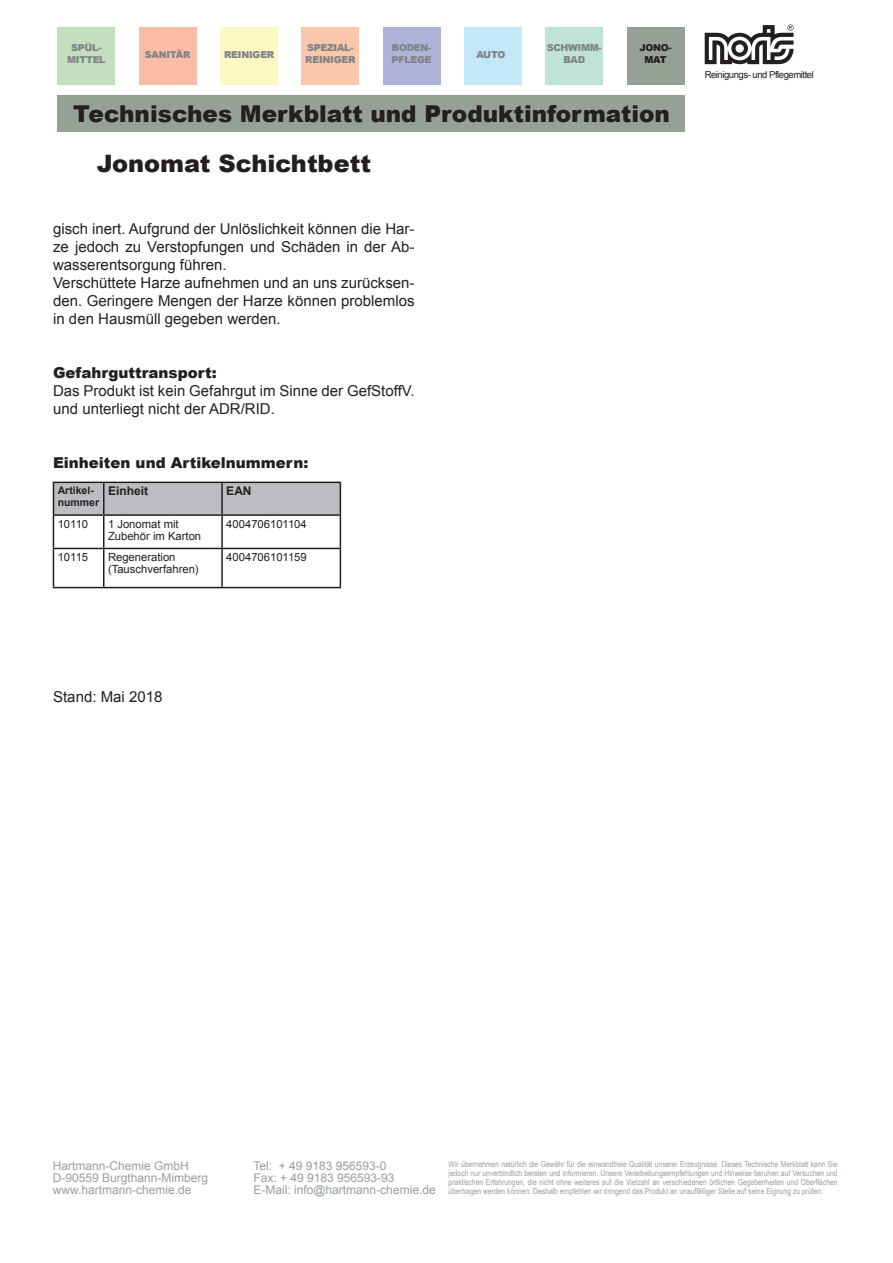
<style>
.page{position:relative;width:893px;height:1263px;background:#fff}
.page>*{position:absolute;margin:0;border:0;box-sizing:border-box;transform-origin:0 0}
.t1{font:900 24px "Arial";color:#231f20}
.t2{font:900 23.25px "Arial";color:#231f20}
.t3{font:15px/18px "Arial";color:#231f20}
.t4{font:900 15px "Arial";color:#231f20}
.t5{font:12px/12px "Arial";color:#96a196}
.t6{font:700 12px "Arial";color:#231f20}
.t7{font:11.25px/12px "Arial";color:#231f20}
.t8{font:700 10.5px/12px "Arial";color:#231f20}
.t9{font:900 9.6px/12.3px "Arial";letter-spacing:-.025em;color:#808285}
.t10{font:9.6px "Arial";letter-spacing:-.05em;color:#231f20}
.t11{font:900 9.6px/12.3px "Arial";letter-spacing:-.025em;color:#231f20;text-align:center}
.t12{font:8.25px/9px "Arial Narrow";color:#96a196;text-align:justify}
</style>
<div class="page">
<div style="left:383px;top:27px;width:58px;height:58px;background:#aeb3d9"></div>
<div style="left:464px;top:27px;width:58px;height:58px;background:#c4e8f7"></div>
<div style="left:301px;top:27px;width:58px;height:58px;background:#fbc7aa"></div>
<div style="left:220px;top:27px;width:58px;height:58px;background:#fbf8c1"></div>
<div style="left:627px;top:27px;width:58px;height:58px;background:#96a196"></div>
<div style="left:545px;top:27px;width:58px;height:58px;background:#c1e3d7"></div>
<div style="left:57px;top:27px;width:58px;height:58px;background:#c3dfbf"></div>
<div style="left:139px;top:27px;width:58px;height:58px;background:#fabda6"></div>
<svg style="left:705px;top:25px;width:89px;height:39px"></svg>
<div style="left:57px;top:95px;width:628px;height:37px;background:#96a196"></div>
<div style="left:54px;top:483px;width:286px;height:31px;background:#bcbdc0"></div>
<hr style="left:53px;top:483px;width:1px;height:31px;background:#231f20">
<hr style="left:53px;top:482px;width:51px;height:1px;background:#231f20">
<hr style="left:104px;top:482px;width:118px;height:1px;background:#231f20">
<hr style="left:222px;top:482px;width:119px;height:1px;background:#231f20">
<hr style="left:103px;top:483px;width:1px;height:31px;background:#231f20">
<hr style="left:221px;top:483px;width:2px;height:31px;background:#231f20">
<hr style="left:340px;top:483px;width:1px;height:31px;background:#231f20">
<hr style="left:53px;top:514px;width:51px;height:2px;background:#231f20">
<hr style="left:104px;top:514px;width:118px;height:2px;background:#231f20">
<hr style="left:222px;top:514px;width:119px;height:2px;background:#231f20">
<hr style="left:53px;top:516px;width:1px;height:32px;background:#231f20">
<hr style="left:53px;top:549px;width:1px;height:38px;background:#231f20">
<hr style="left:103px;top:516px;width:1px;height:32px;background:#231f20">
<hr style="left:221px;top:516px;width:2px;height:32px;background:#231f20">
<hr style="left:340px;top:516px;width:1px;height:32px;background:#231f20">
<hr style="left:103px;top:549px;width:1px;height:38px;background:#231f20">
<hr style="left:221px;top:549px;width:2px;height:38px;background:#231f20">
<hr style="left:340px;top:549px;width:1px;height:38px;background:#231f20">
<hr style="left:53px;top:548px;width:51px;height:1px;background:#231f20">
<hr style="left:104px;top:548px;width:118px;height:1px;background:#231f20">
<hr style="left:222px;top:548px;width:119px;height:1px;background:#231f20">
<hr style="left:53px;top:587px;width:51px;height:1px;background:#231f20">
<hr style="left:104px;top:587px;width:118px;height:1px;background:#231f20">
<hr style="left:222px;top:587px;width:119px;height:1px;background:#231f20">
<p class="t9" style="left:67px;top:41px;width:40px;text-align:center">SPÜL-<br>MITTEL</p>
<p class="t9" style="left:145px;top:48px;width:47px">SANITÄR</p>
<p class="t9" style="left:305px;top:41px;width:52px">SPEZIAL-<br>REINIGER</p>
<p class="t9" style="left:392px;top:41px;width:42px">BODEN-<br>PFLEGE</p>
<p class="t9" style="left:224px;top:48px;width:52px">REINIGER</p>
<p class="t9" style="left:476px;top:48px;width:30px">AUTO</p>
<p class="t9" style="left:547px;top:41px;width:57px;text-align:center">SCHWIMM-<br>BAD</p>
<p class="t11" style="left:639px;top:41px;width:34px">JONO-<br>MAT</p>
<h2 class="t2" style="left:73px;top:97px;width:598px">Technisches Merkblatt und Produktinformation</h2>
<h1 class="t1" style="left:97px;top:146px;width:276px">Jonomat Schichtbett</h1>
<p class="t3" style="left:53px;top:220px;width:363px">gisch inert. Aufgrund der Unlöslichkeit können die Har&shy;ze jedoch zu Verstopfungen und Schäden in der Ab&shy;wasserentsorgung führen.<br>Verschüttete Harze aufnehmen und an uns zurücksen&shy;den. Geringere Mengen der Harze können problemlos in den Hausmüll gegeben werden.</p>
<h3 class="t4" style="left:53px;top:362px;width:165px">Gefahrguttransport:</h3>
<h3 class="t3" style="left:53px;top:382px;width:363px">Das Produkt ist kein Gefahrgut im Sinne der GefStoffV. und unterliegt nicht der ADR/RID.</h3>
<h3 class="t4" style="left:53px;top:452px;width:257px">Einheiten und Artikelnummern:</h3>
<p class="t8" style="left:58px;top:485px;width:43px">Artikel&shy;nummer</p>
<h3 class="t6" style="left:108px;top:483px;width:42px">Einheit</h3>
<h3 class="t6" style="left:226px;top:483px;width:27px">EAN</h3>
<h3 class="t7" style="left:58px;top:518px;width:32px">10110</h3>
<h3 class="t7" style="left:108px;top:518px;width:95px">1 Jonomat mit<br>Zubehör im Karton</h3>
<h3 class="t7" style="left:226px;top:518px;width:82px">4004706101104</h3>
<h3 class="t7" style="left:58px;top:551px;width:32px">10115</h3>
<h3 class="t7" style="left:108px;top:551px;width:92px">Regeneration (Tauschverfahren)</h3>
<h3 class="t7" style="left:226px;top:551px;width:82px">4004706101159</h3>
<p class="t10" style="left:705px;top:68px;width:111px">Reinigungs- und Pflegemittel</p>
<h3 class="t3" style="left:53px;top:688px;width:111px">Stand: Mai 2018</h3>
<h3 class="t5" style="left:53px;top:1159px;width:157px">Hartmann-Chemie GmbH<br>D-90559 Burgthann-Mimberg www.hartmann-chemie.de</h3>
<p class="t12" style="left:449px;top:1159px;width:391px">Wir übernehmen natürlich die Gewähr für die einwandfreie Qualität unserer Erzeugnisse. Dieses Technische Merkblatt kann Sie jedoch nur unverbindlich beraten und informieren. Unsere Verarbeitungsempfehlungen und Hinweise beruhen auf Versuchen und praktischen Erfahrungen, die nicht ohne weiteres auf die Vielzahl an verschiedenen örtlichen Gegebenheiten und Oberflächen übertragen werden können. Deshalb empfehlen wir dringend das Produkt an unauffälliger Stelle auf seine Eignung zu prüfen.</p>
<h3 class="t5" style="left:253px;top:1159px;width:184px">Tel: + 49 9183 956593-0<br>Fax: + 49 9183 956593-93<br>E-Mail: info@hartmann-chemie.de</h3>
</div>
